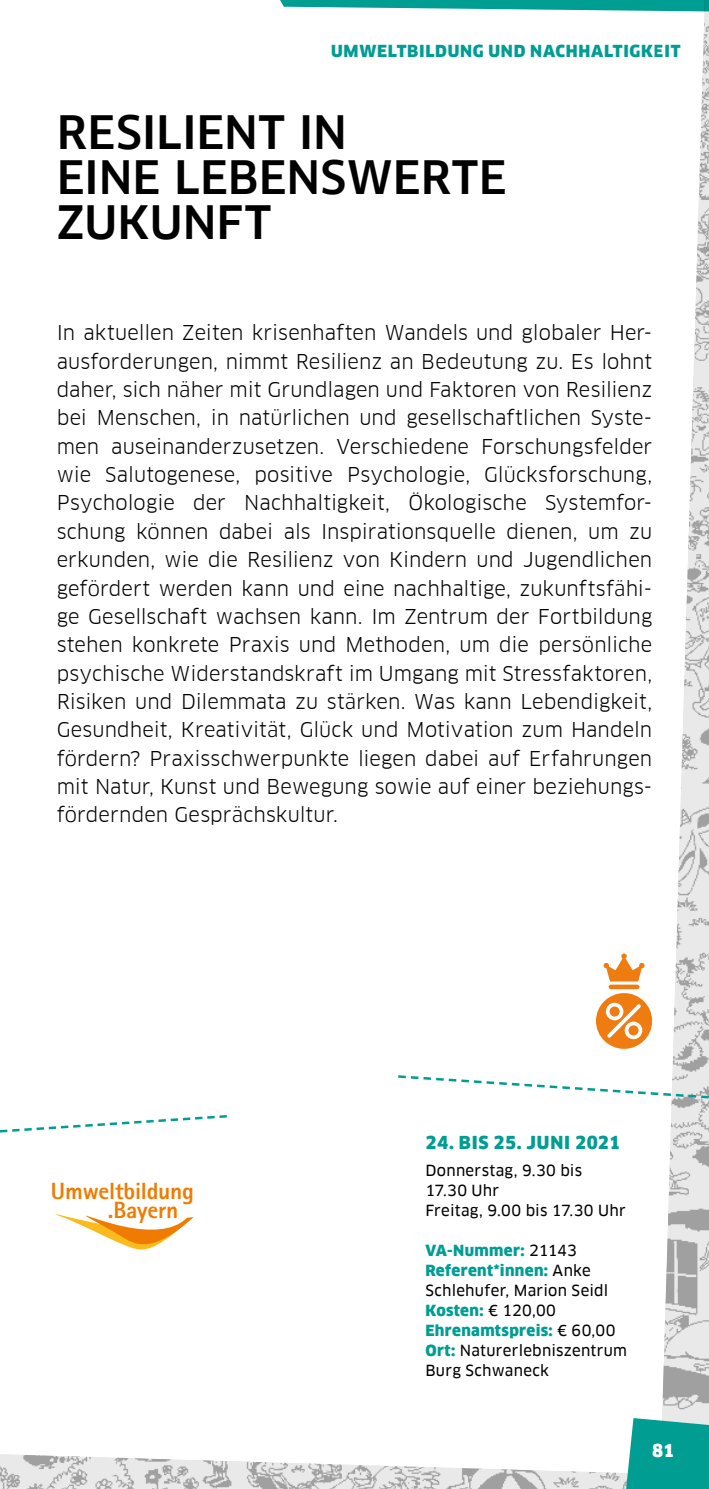
<style>
.page{position:relative;width:709px;height:1489px;background:#fff}
.page>*{position:absolute;margin:0;border:0;box-sizing:border-box;transform-origin:0 0}
.t1{font:500 45px/45px "Clan Offc";color:#000}
.t2{font:800 23.5px/19px "AT Rotis Sans Serif";letter-spacing:-.01em;color:#ef7c00}
.t3{font:20px/28.2px "Clan Offc";letter-spacing:.005em;color:#000;text-align:justify}
.t4{font:900 17.5px "Clan Offc";letter-spacing:.035em;color:#009d93}
.t5{font:900 17.5px "Clan Offc";color:#fff}
.t6{font:900 16.25px "Clan Offc";letter-spacing:.04em;color:#009d93}
.t7{font:15px/20px "Clan Offc News";letter-spacing:.02em;color:#000}
.t8{font:900 15px/20px "Clan Offc";letter-spacing:.02em;color:#009d93}
.s1{font-family:"Clan Offc News";font-weight:400;color:#000}
.s2{font-family:"Clan Offc";font-weight:900;color:#009d93}
</style>
<div class="page">
<svg style="left:280px;top:0;width:379px;height:11px"></svg>
<svg style="left:659px;top:0;width:50px;height:1417px"></svg>
<svg style="left:398px;top:1073px;width:311px;height:34px"></svg>
<svg style="left:0;top:1115px;width:227px;height:18px"></svg>
<svg style="left:55px;top:1214px;width:139px;height:36px"></svg>
<div style="left:596px;top:993px;width:56px;height:55px;background:#ef7c11;border-radius:50%"></div>
<svg style="left:606px;top:1002px;width:36px;height:37px"></svg>
<div style="left:608px;top:984px;width:31px;height:5px;background:#ef7c11;border-radius:2px"></div>
<svg style="left:603px;top:953px;width:41px;height:28px"></svg>
<svg style="left:0;top:1417px;width:709px;height:71px"></svg>
<p class="t6" style="left:331px;top:42px;width:351px">UMWELTBILDUNG UND NACHHALTIGKEIT</p>
<h1 class="t1" style="left:57px;top:110px;width:451px">RESILIENT IN<br>EINE LEBENSWERTE<br>ZUKUNFT</h1>
<p class="t3" style="left:57px;top:319px;width:597px">In aktuellen Zeiten krisenhaften Wandels und globaler Her&shy;ausforderungen, nimmt Resilienz an Bedeutung zu. Es lohnt daher, sich näher mit Grundlagen und Faktoren von Resilienz bei Menschen, in natürlichen und gesellschaftlichen Syste&shy;men auseinanderzusetzen. Verschiedene Forschungsfelder wie Salutogenese, positive Psychologie, Glücksforschung, Psychologie der Nachhaltigkeit, Ökologische Systemfor&shy;schung können dabei als Inspirationsquelle dienen, um zu erkunden, wie die Resilienz von Kindern und Jugendlichen gefördert werden kann und eine nachhaltige, zukunftsfähi&shy;ge Gesellschaft wachsen kann. Im Zentrum der Fortbildung stehen konkrete Praxis und Methoden, um die persönliche psychische Widerstandskraft im Umgang mit Stressfaktoren, Risiken und Dilemmata zu stärken. Was kann Lebendigkeit, Gesundheit, Kreativität, Glück und Motivation zum Handeln fördern? Praxisschwerpunkte liegen dabei auf Erfahrungen mit Natur, Kunst und Bewegung sowie auf einer beziehungs&shy;fördernden Gesprächskultur.</p>
<p class="t2" style="left:108px;top:1180px;width:88px;text-indent:-57px">Umweltbildung .Bayern</p>
<p class="t4" style="left:425px;top:1132px;width:196px">24. BIS 25. JUNI 2021</p>
<p class="t7" style="left:425px;top:1160px;width:202px">Donnerstag, 9.30 bis<br>17.30 Uhr<br>Freitag, 9.00 bis 17.30 Uhr</p>
<p class="t8" style="left:425px;top:1240px;width:167px">VA-Nummer: <span class="s1">21143<br></span>Referent*innen: <span class="s1">Anke</span></p>
<p class="t7" style="left:425px;top:1280px;width:184px">Schlehufer, Marion Seidl</p>
<p class="t8" style="left:425px;top:1300px;width:192px">Kosten: <span class="s1">€ 120,00<br></span>Ehrenamtspreis: <span class="s1">€ 60,00</span></p>
<p class="t7" style="left:425px;top:1340px;width:203px"><span class="s2">Ort:</span> Naturerlebniszentrum<br>Burg Schwaneck</p>
<p class="t5" style="left:652px;top:1440px;width:24px">81</p>
</div>
